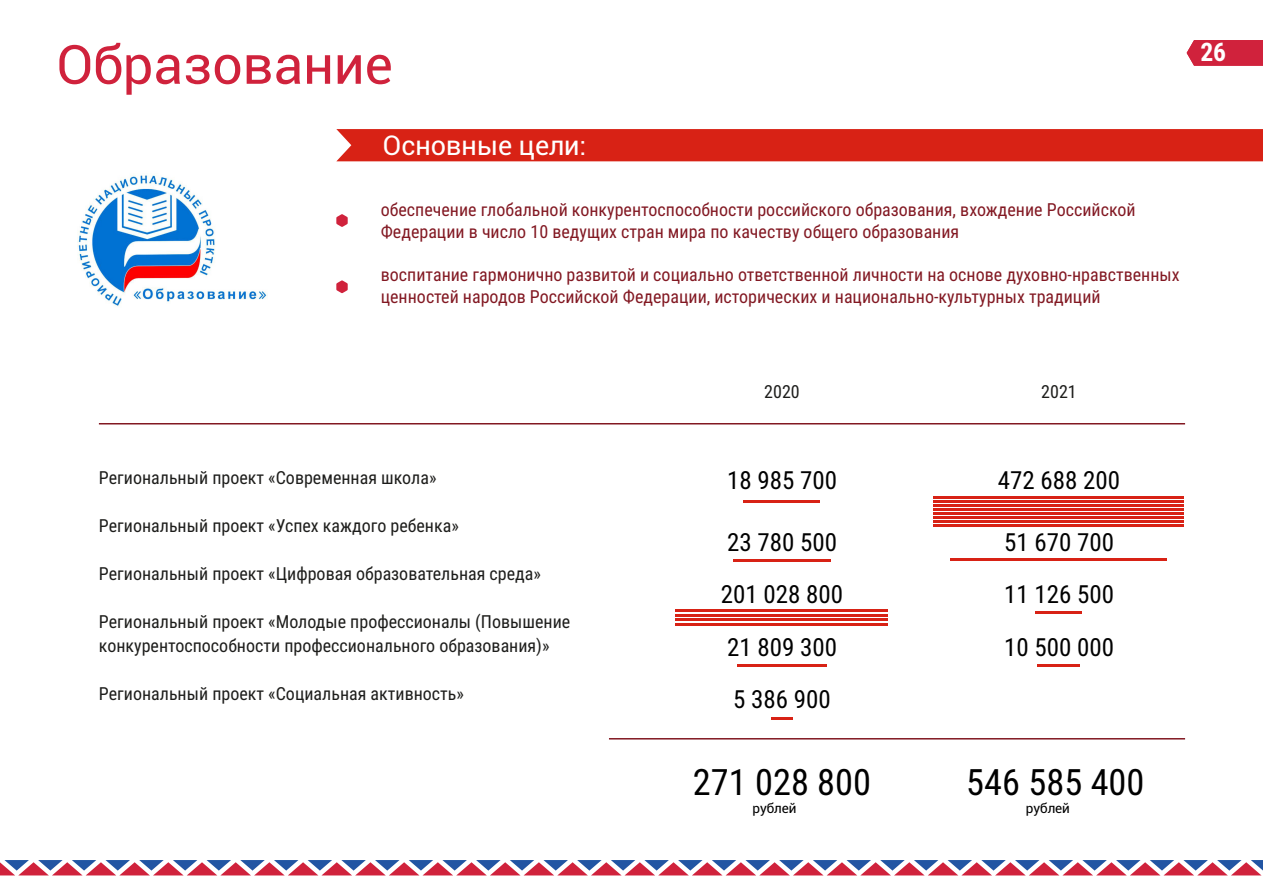
<style>
.page{position:relative;width:1263px;height:893px;background:#fff}
.page>*{position:absolute;margin:0;border:0;box-sizing:border-box;transform-origin:0 0}
.t1{font:54px "Roboto";color:#d0223c}
.t2{font:36.3px "Roboto Condensed";color:#000}
.t3{font:27px "Roboto";color:#fff}
.t4{font:700 25.5px "Roboto Condensed";color:#fff}
.t5{font:24.9px/52.5px "Roboto Condensed";color:#000;text-align:center}
.t6{font:18px/21.6px "Roboto Condensed";color:#821822}
.t7{font:18px/24px "Roboto Condensed";color:#1d1d1b}
.t8{font:13.5px "Roboto";color:#000}
</style>
<div class="page">
<svg style="left:0;top:860px;width:1263px;height:15px"></svg>
<svg style="left:1187px;top:40px;width:76px;height:26px;background:#d22b44"></svg>
<div style="left:336px;top:129px;width:927px;height:32px;background:#d82215"></div>
<svg style="left:336px;top:280px;width:12px;height:13px"></svg>
<svg style="left:336px;top:214px;width:12px;height:13px"></svg>
<hr style="left:99px;top:423px;width:1086px;height:1px;background:#821822">
<hr style="left:609px;top:738px;width:576px;height:1px;background:#821822">
<img style="left:77px;top:175px;width:190px;height:131px">
<hr style="left:744px;top:500px;width:76px;height:2px;background:#d82215">
<hr style="left:733px;top:559px;width:98px;height:2px;background:#d82215">
<hr style="left:676px;top:610px;width:212px;height:2px;background:#d82215">
<hr style="left:676px;top:614px;width:212px;height:2px;background:#d82215">
<hr style="left:676px;top:618px;width:212px;height:3px;background:#d82215">
<hr style="left:676px;top:623px;width:212px;height:2px;background:#d82215">
<hr style="left:737px;top:665px;width:90px;height:2px;background:#d82215">
<hr style="left:771px;top:717px;width:22px;height:3px;background:#d82215">
<hr style="left:933px;top:512px;width:251px;height:3px;background:#d82215">
<hr style="left:933px;top:516px;width:251px;height:3px;background:#d82215">
<hr style="left:933px;top:520px;width:251px;height:3px;background:#d82215">
<hr style="left:933px;top:524px;width:251px;height:3px;background:#d82215">
<hr style="left:933px;top:496px;width:251px;height:2px;background:#d82215">
<hr style="left:933px;top:500px;width:251px;height:2px;background:#d82215">
<hr style="left:933px;top:504px;width:251px;height:2px;background:#d82215">
<hr style="left:933px;top:508px;width:251px;height:2px;background:#d82215">
<hr style="left:950px;top:559px;width:217px;height:2px;background:#d82215">
<hr style="left:1035px;top:612px;width:47px;height:2px;background:#d82215">
<hr style="left:1038px;top:664px;width:42px;height:2px;background:#d82215">
<h1 class="t1" style="left:56px;top:27px;width:338px">Образование</h1>
<h3 class="t3" style="left:383px;top:126px;width:205px">Основные цели:</h3>
<p class="t6" style="left:381px;top:198px;width:756px">обеспечение глобальной конкурентоспособности российского образования, вхождение Российской<br>Федерации в число 10 ведущих стран мира по качеству общего образования</p>
<p class="t6" style="left:381px;top:263px;width:800px">воспитание гармонично развитой и социально ответственной личности на основе духовно-нравственных ценностей народов Российской Федерации, исторических и национально-культурных традиций</p>
<h3 class="t4" style="left:1200px;top:35px;width:27px">1426</h3>
<p class="t7" style="left:99px;top:465px;width:339px">Региональный проект «Современная школа»</p>
<p class="t7" style="left:99px;top:513px;width:361px">Региональный проект «Успех каждого ребенка»</p>
<p class="t7" style="left:99px;top:561px;width:444px">Региональный проект «Цифровая образовательная среда»</p>
<p class="t7" style="left:99px;top:609px;width:473px">Региональный проект «Молодые профессионалы (Повышение конкурентоспособности профессионального образования)»</p>
<p class="t7" style="left:99px;top:681px;width:367px">Региональный проект «Социальная активность»</p>
<p class="t7" style="left:764px;top:379px;width:37px">2020</p>
<p class="t7" style="left:1041px;top:379px;width:37px">2021</p>
<h3 class="t5" style="left:727px;top:453px;width:112px">18 985 700</h3>
<h3 class="t5" style="left:721px;top:515px;width:124px">23 780 500<br>201 028 800<br>21 809 300<br>5 386 900</h3>
<h2 class="t2" style="left:693px;top:756px;width:180px">271 028 800</h2>
<p class="t8" style="left:752px;top:799px;width:46px">рублей</p>
<h3 class="t5" style="left:998px;top:453px;width:124px">472 688 200</h3>
<h3 class="t5" style="left:1004px;top:515px;width:112px;text-align:justify">51 670 700<br>11 126 500<br>10 500 000</h3>
<h2 class="t2" style="left:966px;top:756px;width:180px">546 585 400</h2>
<p class="t8" style="left:1026px;top:799px;width:46px">рублей</p>
</div>
